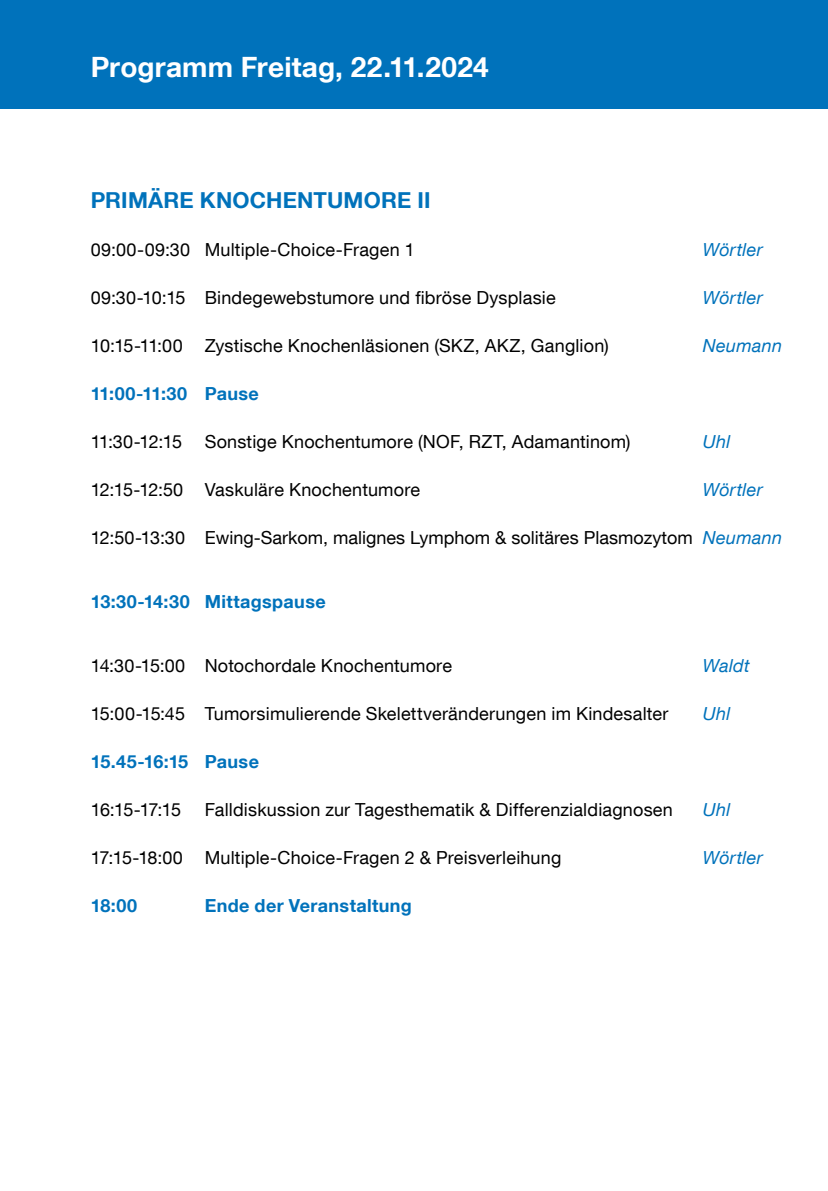
<style>
.page{position:relative;width:828px;height:1191px;background:#fff}
.page>*{position:absolute;margin:0;border:0;box-sizing:border-box;transform-origin:0 0}
.t1{font:700 28px "TUM Neue Helvetica";letter-spacing:.005em;color:#fff}
.t2{font:700 22px "TUM Neue Helvetica";letter-spacing:.005em;color:#0072bb}
.t3{font:18px "TUM Neue Helvetica";letter-spacing:.01em;color:#000}
.t4{font:700 18px "TUM Neue Helvetica";letter-spacing:.02em;color:#0072bb}
.t5{font:italic 18px "TUM Neue Helvetica";letter-spacing:.015em;color:#0072bb}
.s1{font-style:italic;color:#0072bb}
</style>
<div class="page">
<div style="left:0;top:0;width:828px;height:108px;background:#0072bb"></div>
<h1 class="t1" style="left:91px;top:49px;width:399px">Programm Freitag, 22.11.2024</h1>
<p class="t2" style="left:91px;top:186px;width:341px">PRIMÄRE KNOCHENTUMORE II</p>
<p class="t3" style="left:91px;top:239px;width:325px">09:00-09:30 Multiple-Choice-Fragen 1</p>
<p class="t5" style="left:703px;top:239px;width:61px">Wörtler</p>
<p class="t3" style="left:91px;top:287px;width:466px">09:30-10:15 Bindegewebstumore und fibröse Dysplasie</p>
<p class="t5" style="left:703px;top:287px;width:61px">Wörtler</p>
<p class="t3" style="left:91px;top:335px;width:519px">10:15-11:00 Zystische Knochenläsionen (SKZ, AKZ, Ganglion)</p>
<p class="t5" style="left:703px;top:335px;width:81px">Neumann</p>
<p class="t4" style="left:91px;top:382px;width:170px">11:00-11:30 Pause</p>
<p class="t3" style="left:91px;top:431px;width:93px">11:30-12:15</p>
<p class="t3" style="left:205px;top:431px;width:427px">Sonstige Knochentumore (NOF, RZT, Adamantinom)</p>
<p class="t5" style="left:703px;top:431px;width:29px">Uhl</p>
<p class="t3" style="left:91px;top:479px;width:331px">12:15-12:50 Vaskuläre Knochentumore</p>
<p class="t5" style="left:703px;top:479px;width:61px">Wörtler</p>
<p class="t3" style="left:91px;top:527px;width:693px">12:50-13:30 Ewing-Sarkom, malignes Lymphom &amp; solitäres Plasmozytom <span class="s1">Neumann</span></p>
<p class="t4" style="left:91px;top:590px;width:236px">13:30-14:30 Mittagspause</p>
<p class="t3" style="left:91px;top:654px;width:363px">14:30-15:00 Notochordale Knochentumore</p>
<p class="t5" style="left:703px;top:654px;width:48px">Waldt</p>
<p class="t3" style="left:91px;top:702px;width:579px">15:00-15:45 Tumorsimulierende Skelettveränderungen im Kindesalter</p>
<p class="t5" style="left:703px;top:702px;width:29px">Uhl</p>
<p class="t4" style="left:91px;top:750px;width:170px">15.45-16:15 Pause</p>
<p class="t3" style="left:91px;top:798px;width:92px">16:15-17:15</p>
<p class="t3" style="left:205px;top:798px;width:469px">Falldiskussion zur Tagesthematik &amp; Differenzialdiagnosen</p>
<p class="t5" style="left:703px;top:798px;width:29px">Uhl</p>
<p class="t3" style="left:91px;top:846px;width:472px">17:15-18:00 Multiple-Choice-Fragen 2 &amp; Preisverleihung</p>
<p class="t5" style="left:703px;top:846px;width:61px">Wörtler</p>
<p class="t4" style="left:91px;top:894px;width:48px">18:00</p>
<p class="t4" style="left:205px;top:894px;width:209px">Ende der Veranstaltung</p>
</div>
